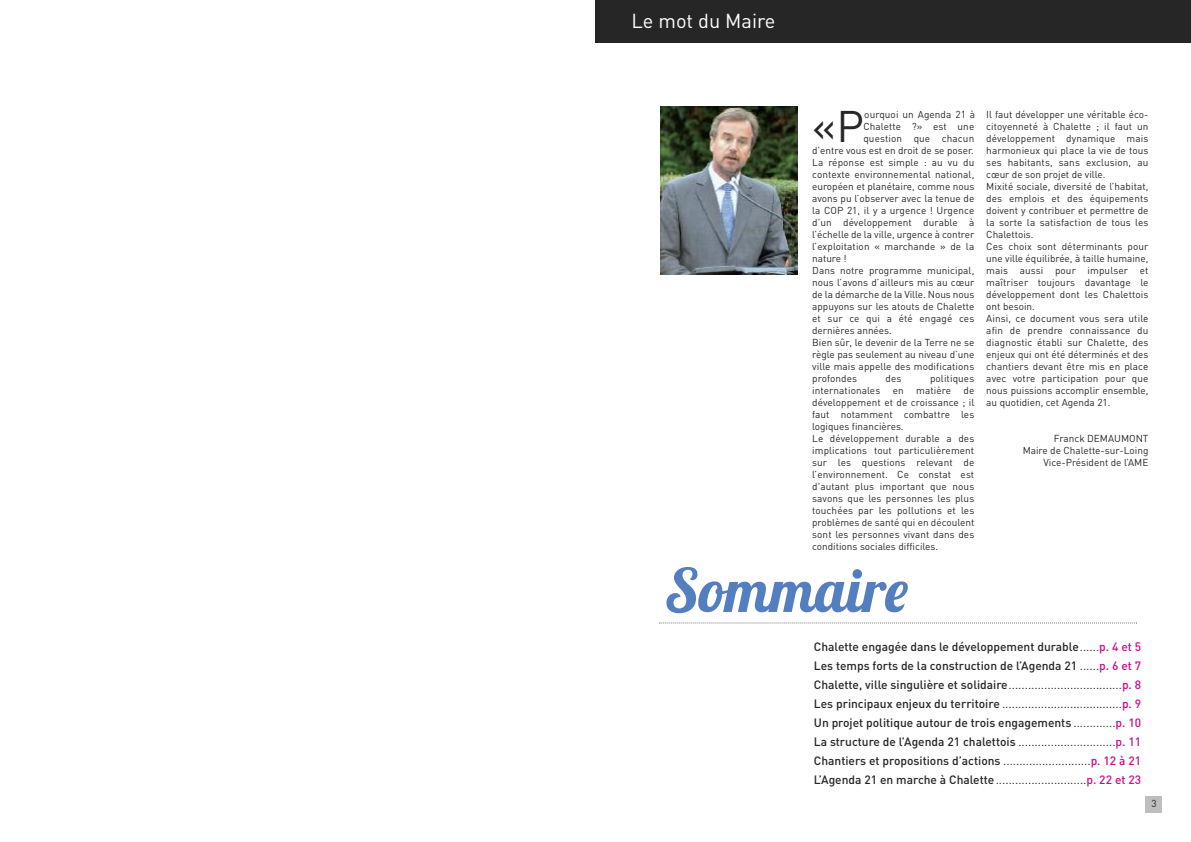
<style>
.page{position:relative;width:1191px;height:842px;background:#fff}
.page>*{position:absolute;margin:0;border:0;box-sizing:border-box;transform-origin:0 0}
.t1{font:60px "Lobster 1.4";color:#537ebf}
.t2{font:43.7px "DIN";color:#272627}
.t3{font:20px "DIN";color:#fff}
.t4{font:500 12px/19px "DIN";color:#272627;text-align:justify}
.t5{font:10px/12px "DIN";letter-spacing:.01em;color:#272627}
.s1{font-weight:400}
.s2{color:#ca0d89}
</style>
<div class="page">
<div style="left:595px;top:0;width:596px;height:43px;background:#272627"></div>
<img style="left:660px;top:106px;width:137px;height:168px">
<svg style="left:659px;top:622px;width:478px;height:1px"></svg>
<div style="left:1145px;top:796px;width:17px;height:17px;background:#bebebe"></div>
<h3 class="t3" style="left:631px;top:9px;width:145px">Le mot du Maire</h3>
<h2 class="t2" style="left:812px;top:101px;width:53px">«P</h2>
<p class="t5" style="left:864px;top:109px;width:112px">ourquoi un Agenda 21 à</p>
<p class="t5" style="left:863px;top:121px;width:112px">Chalette ?» est une</p>
<p class="t5" style="left:863px;top:133px;width:112px">question que chacun</p>
<p class="t5" style="left:812px;top:145px;width:163px">d’entre vous est en droit de se poser.</p>
<p class="t5" style="left:812px;top:157px;width:164px">La réponse est simple : au vu du</p>
<p class="t5" style="left:812px;top:169px;width:164px">contexte environnemental national,</p>
<p class="t5" style="left:812px;top:181px;width:164px">européen et planétaire, comme nous</p>
<p class="t5" style="left:812px;top:193px;width:164px">avons pu l’observer avec la tenue de</p>
<p class="t5" style="left:812px;top:205px;width:164px">la COP 21, il y a urgence ! Urgence</p>
<p class="t5" style="left:812px;top:217px;width:164px">d’un développement durable à</p>
<p class="t5" style="left:812px;top:229px;width:164px">l’échelle de la ville, urgence à contrer</p>
<p class="t5" style="left:812px;top:241px;width:164px">l’exploitation « marchande » de la</p>
<p class="t5" style="left:812px;top:253px;width:36px">nature !</p>
<p class="t5" style="left:812px;top:265px;width:164px">Dans notre programme municipal,</p>
<p class="t5" style="left:812px;top:277px;width:164px">nous l’avons d’ailleurs mis au cœur</p>
<p class="t5" style="left:812px;top:289px;width:164px">de la démarche de la Ville. Nous nous</p>
<p class="t5" style="left:812px;top:301px;width:164px">appuyons sur les atouts de Chalette</p>
<p class="t5" style="left:812px;top:313px;width:164px">et sur ce qui a été engagé ces</p>
<p class="t5" style="left:812px;top:325px;width:81px">dernières années.</p>
<p class="t5" style="left:812px;top:337px;width:164px">Bien sûr, le devenir de la Terre ne se</p>
<p class="t5" style="left:812px;top:349px;width:164px">règle pas seulement au niveau d’une</p>
<p class="t5" style="left:812px;top:361px;width:164px">ville mais appelle des modifications</p>
<p class="t5" style="left:812px;top:373px;width:46px">profondes</p>
<p class="t5" style="left:885px;top:373px;width:17px">des</p>
<p class="t5" style="left:812px;top:373px;width:164px;text-indent:118px">politiques internationales en matière de développement et de croissance ; il faut notamment combattre les logiques financières.<br>Le développement durable a des implications tout particulièrement sur les questions relevant de l’environnement. Ce constat est d'autant plus important que nous savons que les personnes les plus touchées par les pollutions et les problèmes de santé qui en découlent sont les personnes vivant dans des conditions sociales difficiles.</p>
<p class="t5" style="left:986px;top:109px;width:164px">Il faut développer une véritable éco&shy;citoyenneté à Chalette ; il faut un développement dynamique mais harmonieux qui place la vie de tous ses habitants, sans exclusion, au cœur de son projet de ville.<br>Mixité sociale, diversité de l’habitat, des emplois et des équipements doivent y contribuer et permettre de la sorte la satisfaction de tous les<br>Chalettois.<br>Ces choix sont déterminants pour une ville équilibrée, à taille humaine, mais aussi pour impulser et maîtriser toujours davantage le développement dont les Chalettois ont besoin.<br>Ainsi, ce document vous sera utile afin de prendre connaissance du diagnostic établi sur Chalette, des enjeux qui ont été déterminés et des chantiers devant être mis en place avec votre participation pour que nous puissions accomplir ensemble, au quotidien, cet Agenda 21.</p>
<p class="t5" style="left:1022px;top:433px;width:127px;text-align:right">Franck DEMAUMONT<br>Maire de Chalette-sur-Loing<br>Vice-Président de l’AME</p>
<h1 class="t1" style="left:665px;top:552px;width:245px">Sommaire</h1>
<p class="t4" style="left:814px;top:638px;width:329px">Chalette engagée dans le développement durable<span class="s1">......</span><span class="s2">p. 4 et 5<br></span>Les temps forts de la construction de l’Agenda 21 <span class="s1">......</span><span class="s2">p. 6 et 7<br></span>Chalette, ville singulière et solidaire<span class="s1">...................................</span><span class="s2">p. 8<br></span>Les principaux enjeux du territoire <span class="s1">.....................................</span><span class="s2">p. 9<br></span>Un projet politique autour de trois engagements <span class="s1">.............</span><span class="s2">p. 10<br></span>La structure de l’Agenda 21 chalettois <span class="s1">..............................</span><span class="s2">p. 11<br></span>Chantiers et propositions d’actions <span class="s1">...........................</span><span class="s2">p. 12 à 21<br></span>L’Agenda 21 en marche à Chalette<span class="s1">............................</span><span class="s2">p. 22 et 23</span></p>
<p class="t5" style="left:1151px;top:798px;width:7px">3</p>
</div>
